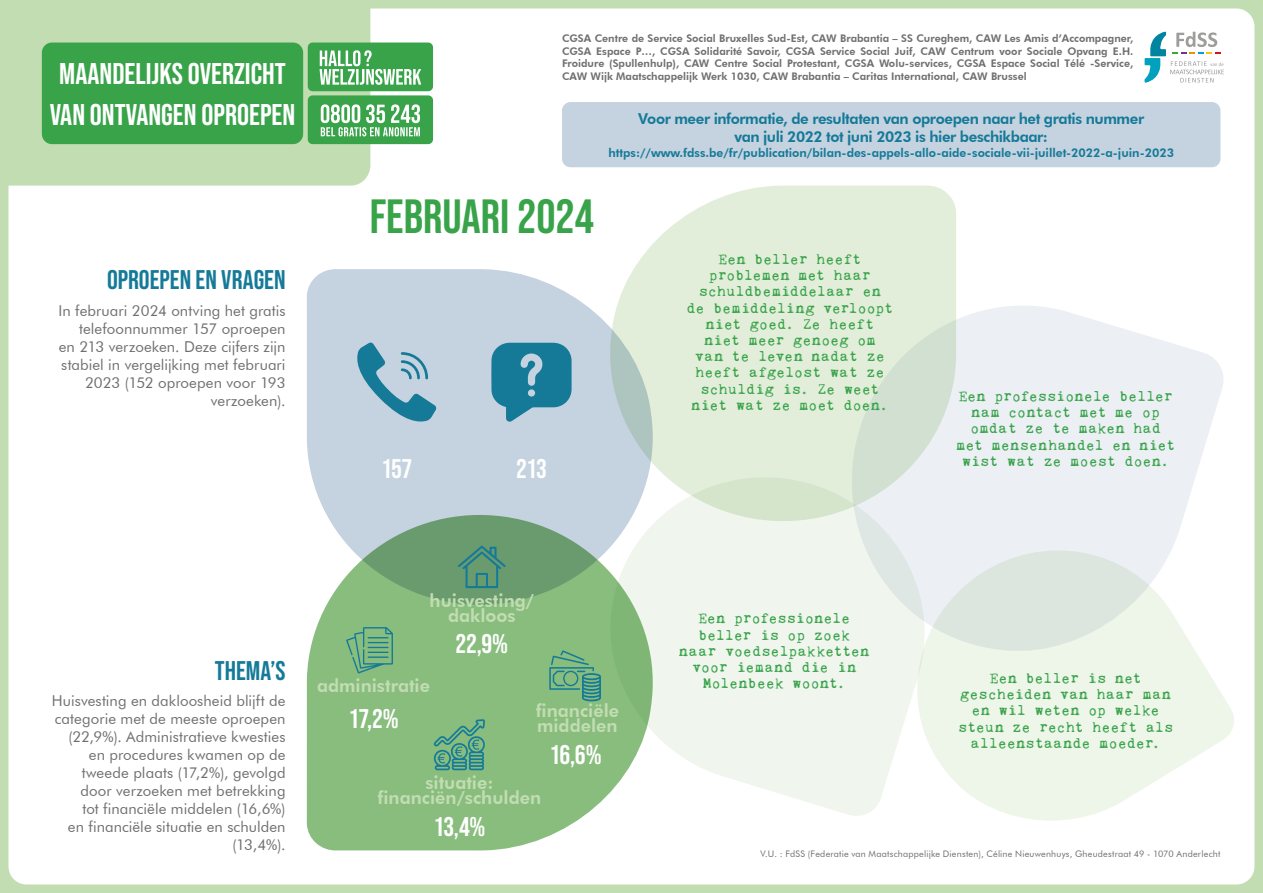
<style>
.page{position:relative;width:1263px;height:893px;background:#c2ddb2}
.page>*{position:absolute;margin:0;border:0;box-sizing:border-box;transform-origin:0 0}
.t1{font:48px "Bebas Neue";color:#39a34a}
.t2{font:30px "Bebas Neue";color:#fff}
.t3{font:27px "Bebas Neue";letter-spacing:-.035em;color:#fff}
.t4{font:27px "Bebas Neue";color:#147a98}
.t5{font:800 18px/15px "Futura BT";color:#c2ddb2;text-align:center}
.t6{font:15px/16.2px "Kingthings Trypewriter 2";letter-spacing:.02em;color:#39a34a;text-align:center}
.t7{font:15px/18px "Futura BT";letter-spacing:.005em;color:#706f6f;text-align:right}
.t8{font:800 15px/18px "Futura BT";letter-spacing:-.03em;color:#147a98;text-align:center}
.t9{font:800 12px "Futura BT";color:#147a98}
.t10{font:800 10.5px/12.6px "Futura BT";color:#706f6f;text-align:justify}
.t11{font:9px "Futura BT";letter-spacing:.025em;color:#706f6f}
</style>
<div class="page">
<div style="left:9px;top:9px;width:1245px;height:875px;background:#fff;border-radius:18px"></div>
<div style="left:8px;top:9px;width:362px;height:177px;background:#c2ddb2"></div>
<svg style="left:664px;top:532px;width:236px;height:284px;background:#f1f7ef"></svg>
<div style="left:307px;top:269px;width:291px;height:235px;background:#c5d2df"></div>
<svg style="left:598px;top:185px;width:358px;height:347px;background:#e1ecdd"></svg>
<svg style="left:307px;top:504px;width:357px;height:347px;background:#9bc597"></svg>
<svg style="left:491px;top:343px;width:81px;height:79px;background:#4291aa"></svg>
<svg style="left:356px;top:342px;width:81px;height:81px;background:#8cb5c8"></svg>
<svg style="left:458px;top:545px;width:48px;height:43px;background:#559377"></svg>
<div style="left:562px;top:102px;width:658px;height:65px;background:#c5d2df;border-radius:9px"></div>
<svg style="left:346px;top:627px;width:47px;height:46px;background:#6dad83"></svg>
<svg style="left:839px;top:294px;width:384px;height:368px;background:#e9efee"></svg>
<svg style="left:900px;top:534px;width:334px;height:287px;fill:#eef5e9"></svg>
<div style="left:308px;top:95px;width:125px;height:49px;background:#39a34a;border-radius:5px"></div>
<div style="left:308px;top:43px;width:125px;height:48px;background:#39a34a;border-radius:5px"></div>
<div style="left:42px;top:43px;width:261px;height:101px;background:#39a34a;border-radius:10px"></div>
<svg style="left:1144px;top:32px;width:80px;height:51px"></svg>
<svg style="left:320px;top:50px;width:101px;height:35px"></svg>
<svg style="left:321px;top:104px;width:99px;height:32px"></svg>
<svg style="left:549px;top:650px;width:52px;height:51px;background:#69ab84"></svg>
<svg style="left:434px;top:719px;width:52px;height:51px;background:#61a686"></svg>
<p class="t10" style="left:562px;top:32px;width:573px">CGSA Centre de Service Social Bruxelles Sud-Est, CAW Brabantia – SS Cureghem, CAW Les Amis d’Accompagner, CGSA Espace P…, CGSA Solidarité Savoir, CGSA Service Social Juif, CAW Centrum voor Sociale Opvang E.H.<br>Froidure (Spullenhulp), CAW Centre Social Protestant, CGSA Wolu-services, CGSA Espace Social Télé -Service,</p>
<p class="t2" style="left:59px;top:57px;width:228px">MAANDELIJKS OVERZICHT</p>
<p class="t10" style="left:562px;top:70px;width:466px">CAW Wijk Maatschappelijk Werk 1030, CAW Brabantia – Caritas International, CAW Brussel</p>
<p class="t2" style="left:50px;top:97px;width:247px">VAN ONTVANGEN OPROEPEN</p>
<p class="t8" style="left:638px;top:110px;width:507px">Voor meer informatie, de resultaten van oproepen naar het gratis nummer van juli 2022 tot juni 2023 is hier beschikbaar:</p>
<p class="t9" style="left:608px;top:145px;width:567px">https://www.fdss.be/fr/publication/bilan-des-appels-allo-aide-sociale-vii-juillet-2022-a-juin-2023</p>
<p class="t4" style="left:107px;top:265px;width:180px">OPROEPEN EN VRAGEN</p>
<p class="t7" style="left:58px;top:301px;width:229px">In februari 2024 ontving het gratis telefoonnummer 157 oproepen<br>en 213 verzoeken. Deze cijfers zijn stabiel in vergelijking met februari<br>2023 (152 oproepen voor 193 verzoeken).</p>
<p class="t1" style="left:370px;top:189px;width:226px">FEBRUARI 2024</p>
<p class="t3" style="left:381px;top:454px;width:33px">157</p>
<p class="t3" style="left:516px;top:454px;width:32px">213</p>
<p class="t4" style="left:215px;top:655px;width:72px">THEMA’S</p>
<p class="t7" style="left:52px;top:692px;width:235px">Huisvesting en dakloosheid blijft de categorie met de meeste oproepen (22,9%). Administratieve kwesties en procedures kwamen op de tweede plaats (17,2%), gevolgd door verzoeken met betrekking<br>tot financiële middelen (16,6%)<br>en financiële situatie en schulden (13,4%).</p>
<p class="t5" style="left:430px;top:593px;width:106px">huisvesting/ dakloos</p>
<p class="t5" style="left:317px;top:678px;width:114px">administratie</p>
<p class="t3" style="left:348px;top:703px;width:52px">17,2%</p>
<p class="t3" style="left:455px;top:628px;width:54px">22,9%</p>
<p class="t5" style="left:536px;top:703px;width:85px;text-align:left">financiële middelen</p>
<p class="t3" style="left:549px;top:739px;width:54px">16,6%</p>
<p class="t5" style="left:377px;top:774px;width:165px">situatie: financiën/schulden</p>
<p class="t3" style="left:433px;top:811px;width:53px">13,4%</p>
<p class="t6" style="left:687px;top:251px;width:208px">Een beller heeft problemen met haar schuldbemiddelaar en<br>de bemiddeling verloopt niet goed. Ze heeft niet meer genoeg om<br>van te leven nadat ze heeft afgelost wat ze schuldig is. Ze weet niet wat ze moet doen.</p>
<p class="t6" style="left:679px;top:610px;width:192px">Een professionele beller is op zoek naar voedselpakketten voor iemand die in<br>Molenbeek woont.</p>
<p class="t6" style="left:956px;top:388px;width:220px">Een professionele beller nam contact met me op omdat ze te maken had met mensenhandel en niet wist wat ze moest doen.</p>
<p class="t6" style="left:958px;top:670px;width:216px">Een beller is net gescheiden van haar man en wil weten op welke steun ze recht heeft als alleenstaande moeder.</p>
<p class="t11" style="left:760px;top:849px;width:462px">V.U. : FdSS (Federatie van Maatschappelijke Diensten), Céline Nieuwenhuys, Gheudestraat 49 - 1070 Anderlecht</p>
</div>
